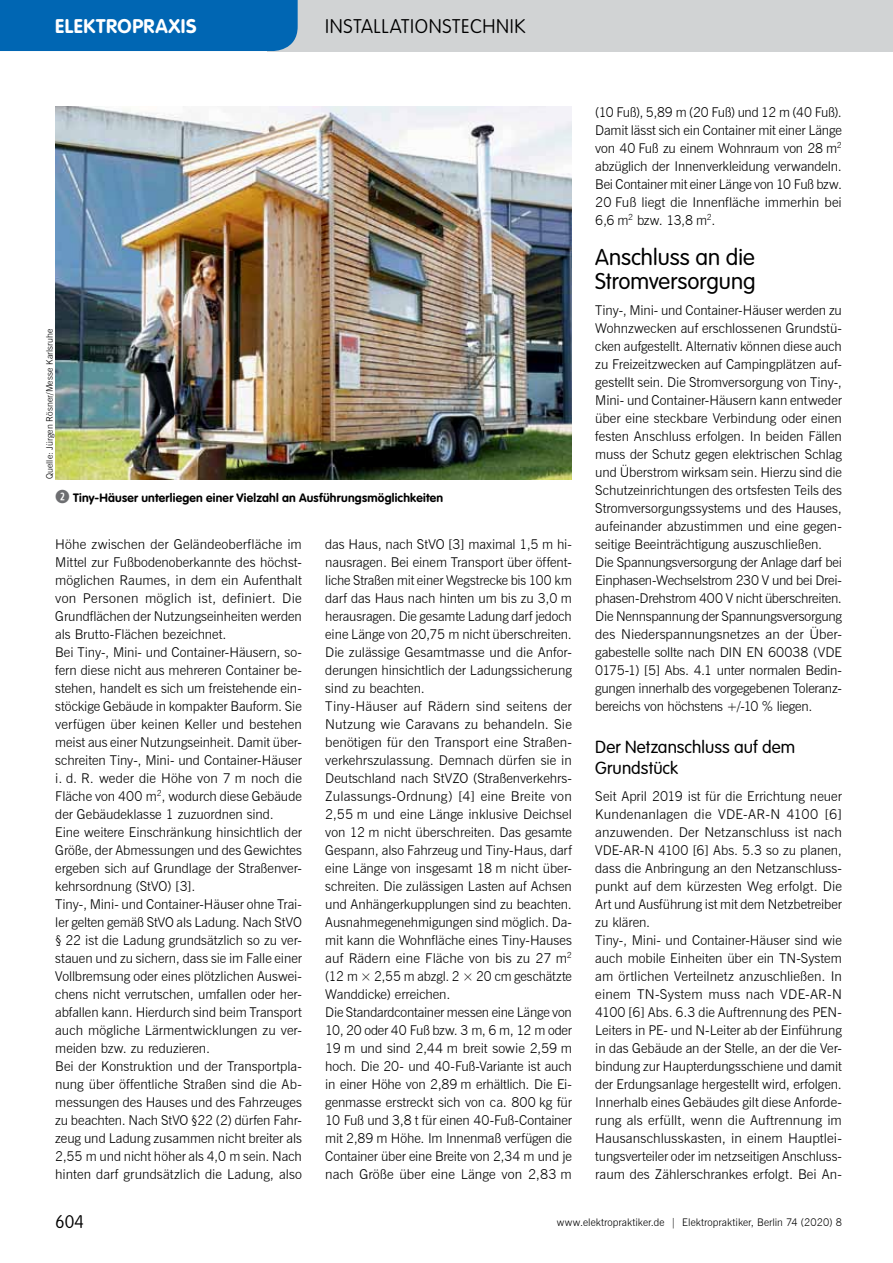
<style>
.page{position:relative;width:893px;height:1263px;background:#fff}
.page>*{position:absolute;margin:0;border:0;box-sizing:border-box;transform-origin:0 0}
.t1{font:300 22.5px/24px "VAG Rounded Std";color:#000}
.t2{font:100 19.5px "VAG Rounded Std";letter-spacing:.035em;color:#000}
.t3{font:700 19.5px "VAG Rounded Std";letter-spacing:.035em;color:#fff}
.t4{font:100 18px "VAG Rounded Std";color:#000}
.t5{font:300 17.25px/21px "VAG Rounded Std";letter-spacing:.005em;color:#000}
.t6{font:300 13.5px/18px "News Gothic BT";letter-spacing:-.005em;color:#000}
.t7{font:700 12px "VAG Rounded Std";letter-spacing:.02em;color:#000}
.t8{font:300 10.5px "News Gothic BT";letter-spacing:.005em;color:#000}
.t9{font:300 9px "News Gothic BT";letter-spacing:.01em;color:#000}
.s1{font-family:"Combi Numerals Ltd";font-weight:400;font-size:18px;color:#6d6e71}
</style>
<div class="page">
<div style="left:267px;top:0;width:625px;height:51px;background:#d1d3d4"></div>
<div style="left:0;top:0;width:298px;height:51px;background:#0066b3"></div>
<img style="left:55px;top:106px;width:517px;height:373px">
<h2 class="t3" style="left:55px;top:15px;width:143px">Elektropraxis</h2>
<h2 class="t2" style="left:325px;top:15px;width:201px">INSTALLATIONSTECHNIK</h2>
<p class="t9" style="left:44px;top:479px;width:152px;rotate:-90deg">Quelle: Jürgen Rösner/Messe Karlsruhe</p>
<p class="t7" style="left:55px;top:490px;width:389px"><span class="s1">2</span> Tiny-Häuser unterliegen einer Vielzahl an Ausführungsmöglichkeiten</p>
<p class="t6" style="left:55px;top:535px;width:248px">Höhe zwischen der Geländeoberfläche im Mittel zur Fußbodenoberkannte des höchst&shy;möglichen Raumes, in dem ein Aufenthalt von Personen möglich ist, definiert. Die Grundflächen der Nutzungseinheiten werden als Brutto-Flächen bezeichnet.<br>Bei Tiny-, Mini- und Container-Häusern, so&shy;fern diese nicht aus mehreren Container be&shy;stehen, handelt es sich um freistehende ein&shy;stöckige Gebäude in kompakter Bauform. Sie verfügen über keinen Keller und bestehen meist aus einer Nutzungseinheit. Damit über&shy;schreiten Tiny-, Mini- und Container-Häuser i. d. R. weder die Höhe von 7 m noch die Fläche von 400 m<sup>2</sup>, wodurch diese Gebäude der Gebäudeklasse 1 zuzuordnen sind.<br>Eine weitere Einschränkung hinsichtlich der Größe, der Abmessungen und des Gewichtes ergeben sich auf Grundlage der Straßenver&shy;kehrsordnung (StVO) [3].<br>Tiny-, Mini- und Container-Häuser ohne Trai&shy;ler gelten gemäß StVO als Ladung. Nach StVO § 22 ist die Ladung grundsätzlich so zu ver&shy;stauen und zu sichern, dass sie im Falle einer Vollbremsung oder eines plötzlichen Auswei&shy;chens nicht verrutschen, umfallen oder her&shy;abfallen kann. Hierdurch sind beim Transport auch mögliche Lärmentwicklungen zu ver&shy;meiden bzw. zu reduzieren.<br>Bei der Konstruktion und der Transportpla&shy;nung über öffentliche Straßen sind die Ab&shy;messungen des Hauses und des Fahrzeuges zu beachten. Nach StVO §22 (2) dürfen Fahr&shy;zeug und Ladung zusammen nicht breiter als 2,55 m und nicht höher als 4,0 m sein. Nach hinten darf grundsätzlich die Ladung, also</p>
<p class="t6" style="left:325px;top:535px;width:248px">das Haus, nach StVO [3] maximal 1,5 m hi&shy;nausragen. Bei einem Transport über öffent&shy;liche Straßen mit einer Wegstrecke bis 100 km darf das Haus nach hinten um bis zu 3,0 m herausragen. Die gesamte Ladung darf jedoch eine Länge von 20,75 m nicht überschreiten.<br>Die zulässige Gesamtmasse und die Anfor&shy;derungen hinsichtlich der Ladungssicherung sind zu beachten.<br>Tiny-Häuser auf Rädern sind seitens der Nutzung wie Caravans zu behandeln. Sie benötigen für den Transport eine Straßen&shy;verkehrszulassung. Demnach dürfen sie in Deutschland nach StVZO (Straßenverkehrs-Zulassungs-Ordnung) [4] eine Breite von 2,55 m und eine Länge inklusive Deichsel von 12 m nicht überschreiten. Das gesamte Gespann, also Fahrzeug und Tiny-Haus, darf eine Länge von insgesamt 18 m nicht über&shy;schreiten. Die zulässigen Lasten auf Achsen und Anhängerkupplungen sind zu beachten.<br>Ausnahmegenehmigungen sind möglich. Da&shy;mit kann die Wohnfläche eines Tiny-Hauses auf Rädern eine Fläche von bis zu 27 m<sup>2 </sup>(12 m × 2,55 m abzgl. 2 × 20 cm geschätzte Wanddicke) erreichen.<br>Die Standardcontainer messen eine Länge von 10, 20 oder 40 Fuß bzw. 3 m, 6 m, 12 m oder 19 m und sind 2,44 m breit sowie 2,59 m hoch. Die 20- und 40-Fuß-Variante ist auch in einer Höhe von 2,89 m erhältlich. Die Ei&shy;genmasse erstreckt sich von ca. 800 kg für 10 Fuß und 3,8 t für einen 40-Fuß-Container mit 2,89 m Höhe. Im Innenmaß verfügen die Container über eine Breite von 2,34 m und je nach Größe über eine Länge von 2,83 m</p>
<p class="t6" style="left:595px;top:103px;width:248px;text-align:justify">(10 Fuß), 5,89 m (20 Fuß) und 12 m (40 Fuß).<br>Damit lässt sich ein Container mit einer Länge von 40 Fuß zu einem Wohnraum von 28 m<sup>2 </sup>abzüglich der Innenverkleidung verwandeln.<br>Bei Container mit einer Länge von 10 Fuß bzw.<br>20 Fuß liegt die Innenfläche immerhin bei 6,6 m<sup>2</sup> bzw. 13,8 m<sup>2</sup>.</p>
<h1 class="t1" style="left:595px;top:246px;width:162px">Anschluss an die<br>Stromversorgung</h1>
<p class="t6" style="left:595px;top:301px;width:248px">Tiny-, Mini- und Container-Häuser werden zu Wohnzwecken auf erschlossenen Grundstü&shy;cken aufgestellt. Alternativ können diese auch zu Freizeitzwecken auf Campingplätzen auf&shy;gestellt sein. Die Stromversorgung von Tiny-, Mini- und Container-Häusern kann entweder über eine steckbare Verbindung oder einen festen Anschluss erfolgen. In beiden Fällen muss der Schutz gegen elektrischen Schlag und Überstrom wirksam sein. Hierzu sind die Schutzeinrichtungen des ortsfesten Teils des Stromversorgungssystems und des Hauses, aufeinander abzustimmen und eine gegen&shy;seitige Beeinträchtigung auszuschließen.<br>Die Spannungsversorgung der Anlage darf bei Einphasen-Wechselstrom 230 V und bei Drei&shy;phasen-Drehstrom 400 V nicht überschreiten.<br>Die Nennspannung der Spannungsversorgung des Niederspannungsnetzes an der Über&shy;gabestelle sollte nach DIN EN 60038 (VDE 0175-1) [5] Abs. 4.1 unter normalen Bedin&shy;gungen innerhalb des vorgegebenen Toleranz&shy;bereichs von höchstens +/-10 % liegen.</p>
<p class="t5" style="left:595px;top:737px;width:201px">Der Netzanschluss auf dem<br>Grundstück</p>
<p class="t6" style="left:595px;top:787px;width:248px">Seit April 2019 ist für die Errichtung neuer Kundenanlagen die VDE-AR-N 4100 [6] anzuwenden. Der Netzanschluss ist nach VDE-AR-N 4100 [6] Abs. 5.3 so zu planen, dass die Anbringung an den Netzanschluss&shy;punkt auf dem kürzesten Weg erfolgt. Die Art und Ausführung ist mit dem Netzbetreiber zu klären.<br>Tiny-, Mini- und Container-Häuser sind wie auch mobile Einheiten über ein TN-System am örtlichen Verteilnetz anzuschließen. In einem TN-System muss nach VDE-AR-N 4100 [6] Abs. 6.3 die Auftrennung des PEN-Leiters in PE- und N-Leiter ab der Einführung in das Gebäude an der Stelle, an der die Ver&shy;bindung zur Haupterdungsschiene und damit der Erdungsanlage hergestellt wird, erfolgen.<br>Innerhalb eines Gebäudes gilt diese Anforde&shy;rung als erfüllt, wenn die Auftrennung im Hausanschlusskasten, in einem Hauptlei&shy;tungsverteiler oder im netzseitigen Anschluss&shy;raum des Zählerschrankes erfolgt. Bei An-</p>
<h3 class="t4" style="left:55px;top:1211px;width:30px">604</h3>
<p class="t8" style="left:557px;top:1216px;width:286px">www.elektropraktiker.de | Elektropraktiker, Berlin 74 (2020) 8</p>
</div>
